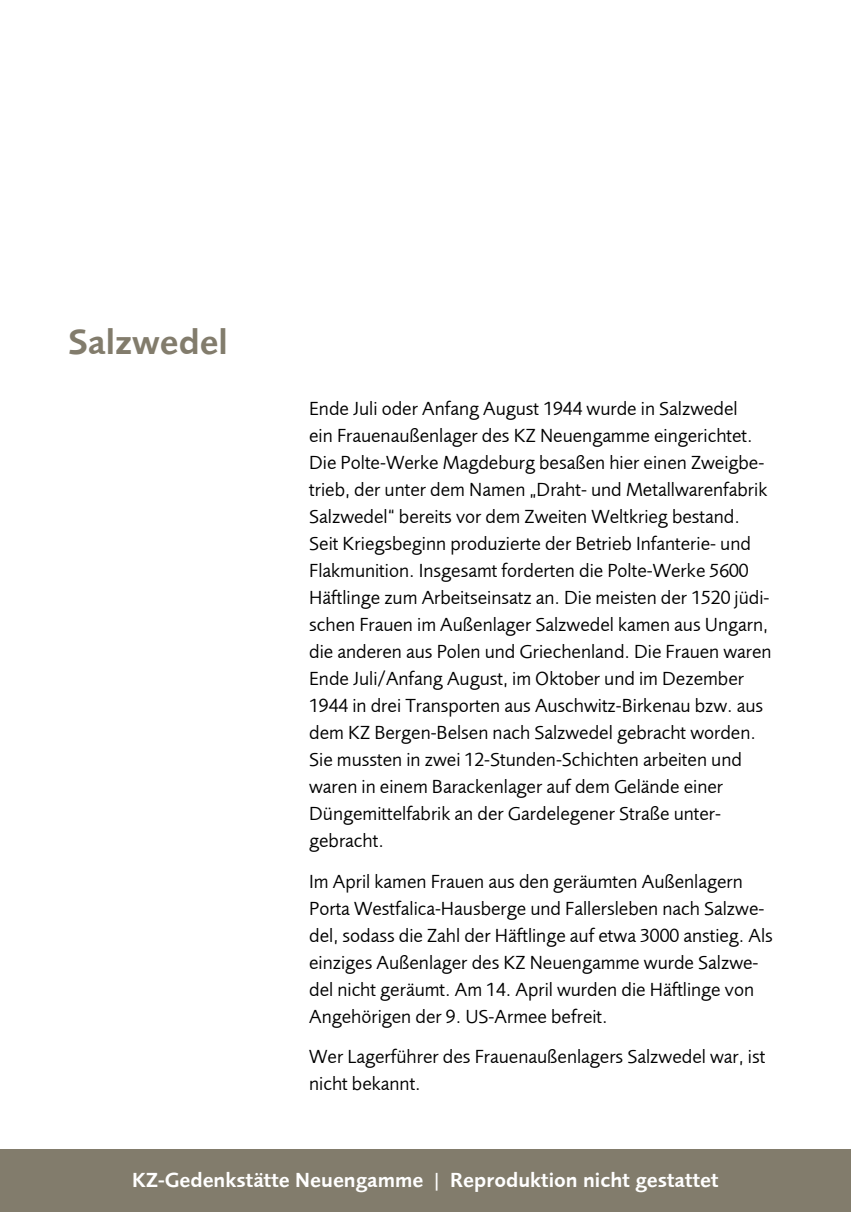
<style>
.page{position:relative;width:851px;height:1212px;background:#fff}
.page>*{position:absolute;margin:0;border:0;box-sizing:border-box;transform-origin:0 0}
.t1{font:36px "Foundry Sans Demi";color:#827c6c}
.t2{font:21px "Foundry Sans Demi";color:#fff}
.t3{font:19.5px/27px "Foundry Sans";color:#000}
</style>
<div class="page">
<div style="left:0;top:1150px;width:850px;height:62px;background:#827c6c"></div>
<h1 class="t1" style="left:68px;top:321px;width:161px">Salzwedel</h1>
<p class="t3" style="left:309px;top:395px;width:464px">Ende Juli oder Anfang August 1944 wurde in Salzwedel<br>ein Frauenaußenlager des KZ Neuengamme eingerichtet.<br>Die Polte-Werke Magdeburg besaßen hier einen Zweigbe&shy;trieb, der unter dem Namen „Draht- und Metallwarenfabrik Salzwedel“ bereits vor dem Zweiten Weltkrieg bestand.<br>Seit Kriegsbeginn produzierte der Betrieb Infanterie- und Flakmunition. Insgesamt forderten die Polte-Werke 5600<br>Häftlinge zum Arbeitseinsatz an. Die meisten der 1520 jüdi&shy;schen Frauen im Außenlager Salzwedel kamen aus Ungarn, die anderen aus Polen und Griechenland. Die Frauen waren Ende Juli/Anfang August, im Oktober und im Dezember 1944 in drei Transporten aus Auschwitz-Birkenau bzw. aus dem KZ Bergen-Belsen nach Salzwedel gebracht worden.<br>Sie mussten in zwei 12-Stunden-Schichten arbeiten und waren in einem Barackenlager auf dem Gelände einer Düngemittelfabrik an der Gardelegener Straße unter&shy;gebracht.</p>
<p class="t3" style="left:309px;top:868px;width:465px">Im April kamen Frauen aus den geräumten Außenlagern Porta Westfalica-Hausberge und Fallersleben nach Salzwe&shy;del, sodass die Zahl der Häftlinge auf etwa 3000 anstieg. Als einziges Außenlager des KZ Neuengamme wurde Salzwe&shy;del nicht geräumt. Am 14. April wurden die Häftlinge von Angehörigen der 9. US-Armee befreit.</p>
<p class="t3" style="left:309px;top:1043px;width:457px">Wer Lagerführer des Frauenaußenlagers Salzwedel war, ist nicht bekannt.</p>
<p class="t2" style="left:132px;top:1168px;width:588px">KZ-Gedenkstätte Neuengamme | Reproduktion nicht gestattet</p>
</div>
